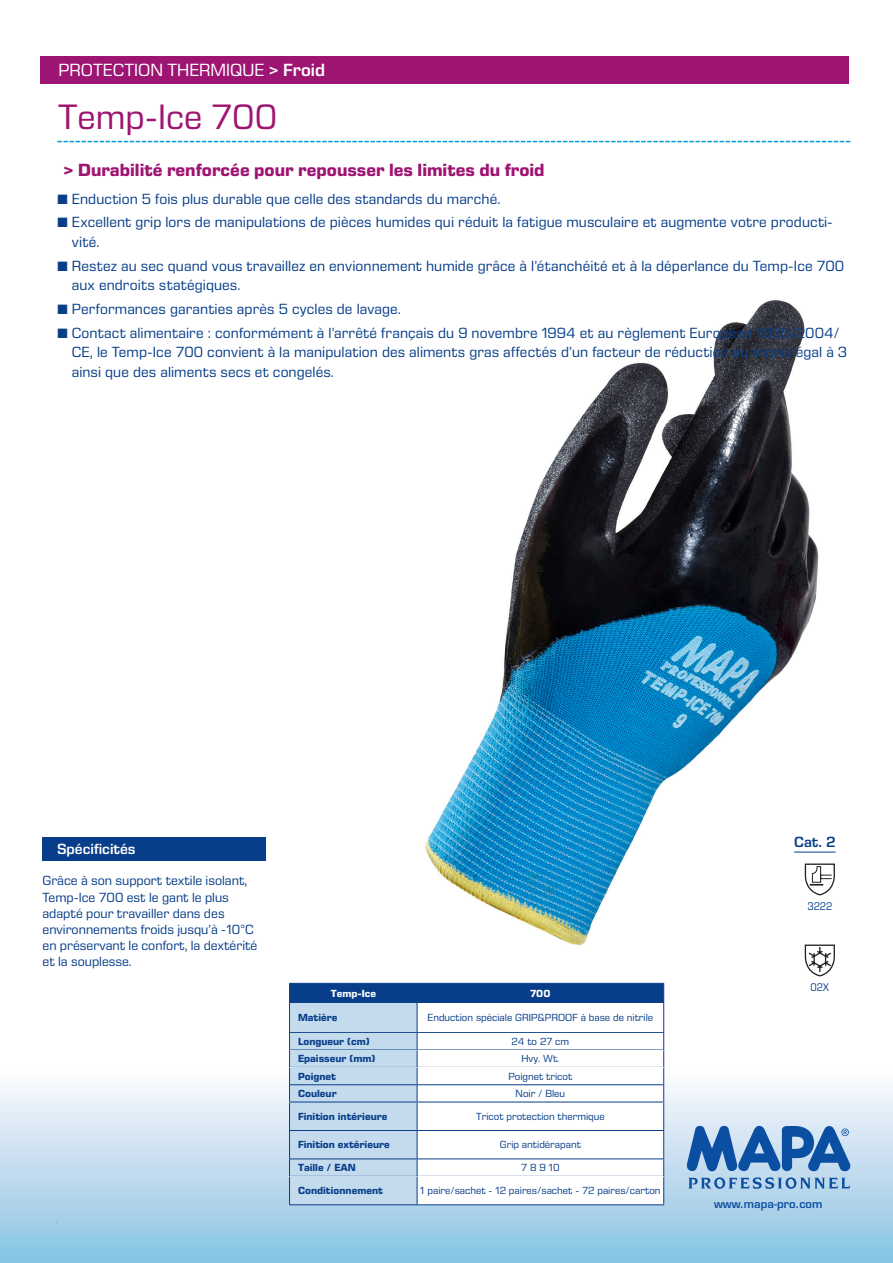
<style>
.page{position:relative;width:893px;height:1263px;background:#fff}
.page>*{position:absolute;margin:0;border:0;box-sizing:border-box;transform-origin:0 0}
.thermal_protection{font:36px "Eurostile Next LT Pro";color:#9e1472}
.thermal_protection-2{font:700 18px "Eurostile Next LT Pro";color:#9e1472}
.disposable{font:18px "Eurostile Next LT Pro";color:#fff}
.caractéristiques_puc{font:15px/19.5px "Eurostile Next LT Pro";letter-spacing:.005em;color:#083e89}
.specific_features_ti{font:600 15px "Eurostile Next LT Pro";color:#fff}
.categorie{font:600 15px "Eurostile Next LT Pro";color:#083e89}
.specific_features_te{font:13.5px/16.2px "Eurostile Next LT Pro";color:#083e89}
.performances{font:11.25px "Eurostile Next LT Pro";color:#083e89;scale:.9 1}
.t1{font:600 11.1px "Eurostile";color:#0a4fa2}
.tableau_roman{font:10.5px "Eurostile Next LT Pro";color:#083e89}
.tableau_gras{font:700 10.5px "Eurostile Next LT Pro";color:#083e89}
.tableau_gras-2{font:700 10.5px "Eurostile Next LT Pro";color:#fff}
.t2{font:condensed 7.5px "Helvetica Neue LT Std";color:#083e89;scale:.9 1}
.s1{font-weight:600}
</style>
<div class="page">
<div style="left:0;top:1071px;width:893px;height:192px;background:linear-gradient(to bottom,#fffafd,#88c2e2)"></div>
<svg style="left:687px;top:1126px;width:163px;height:63px;background:#6c98ca"></svg>
<img style="left:425px;top:300px;width:401px;height:654px">
<div style="left:40px;top:56px;width:808px;height:28px;background:#9e1472"></div>
<div style="left:43px;top:837px;width:223px;height:24px;background:#083e89"></div>
<svg style="left:57px;top:141px;width:793px;height:1px"></svg>
<hr style="left:794px;top:852px;width:42px;height:1px;background:#083e89">
<svg style="left:805px;top:863px;width:30px;height:32px"></svg>
<svg style="left:805px;top:944px;width:30px;height:32px"></svg>
<hr style="left:289px;top:1204px;width:128px;height:1px;background:#083e89">
<hr style="left:417px;top:1204px;width:247px;height:1px;background:#083e89">
<svg style="left:289px;top:983px;width:375px;height:221px"></svg>
<hr style="left:417px;top:1084px;width:247px;height:1px;background:#083e89">
<p class="disposable" style="left:58px;top:60px;width:268px">PROTECTION THERMIQUE <span class="s1">&gt; Froid</span></p>
<p class="thermal_protection" style="left:58px;top:97px;width:221px">Temp-Ice 700</p>
<p class="thermal_protection-2" style="left:63px;top:159px;width:483px">&gt; Durabilité renforcée pour repousser les limites du froid</p>
<p class="caractéristiques_puc" style="left:57px;top:189px;width:444px">■ Enduction 5 fois plus durable que celle des standards du marché.</p>
<p class="caractéristiques_puc" style="left:72px;top:213px;width:763px;text-indent:-14px">■ Excellent grip lors de manipulations de pièces humides qui réduit la fatigue musculaire et augmente votre producti&shy;vité.</p>
<p class="caractéristiques_puc" style="left:72px;top:256px;width:774px;text-indent:-14px">■ Restez au sec quand vous travaillez en envionnement humide grâce à l’étanchéité et à la déperlance du Temp-Ice 700 aux endroits statégiques.</p>
<p class="caractéristiques_puc" style="left:57px;top:299px;width:345px">■ Performances garanties après 5 cycles de lavage.</p>
<p class="caractéristiques_puc" style="left:72px;top:323px;width:777px;text-indent:-14px">■ Contact alimentaire : conformément à l’arrêté français du 9 novembre 1994 et au règlement Européen 1935/2004/<br>CE, le Temp-Ice 700 convient à la manipulation des aliments gras affectés d’un facteur de réduction au moins égal à 3 ainsi que des aliments secs et congelés.</p>
<p class="specific_features_ti" style="left:57px;top:840px;width:80px">Spécificités</p>
<p class="specific_features_te" style="left:43px;top:873px;width:216px">Grâce à son support textile isolant,<br>Temp-Ice 700 est le gant le plus adapté pour travailler dans des environnements froids jusqu’à -10°C en préservant le confort, la dextérité et la souplesse.</p>
<p class="t2" style="left:56px;top:1216px;width:3px">.</p>
<p class="tableau_gras-2" style="left:331px;top:987px;width:47px">Temp-Ice</p>
<p class="tableau_gras-2" style="left:530px;top:987px;width:22px">700</p>
<p class="tableau_gras" style="left:298px;top:1035px;width:73px">Longueur (cm)</p>
<p class="tableau_roman" style="left:512px;top:1036px;width:59px">24 to 27 cm</p>
<p class="tableau_gras" style="left:298px;top:1053px;width:79px">Epaisseur (mm)</p>
<p class="tableau_roman" style="left:521px;top:1053px;width:39px">Hvy. Wt.</p>
<p class="tableau_gras" style="left:298px;top:1070px;width:40px">Poignet</p>
<p class="tableau_roman" style="left:508px;top:1070px;width:65px">Poignet tricot</p>
<p class="tableau_gras" style="left:298px;top:1012px;width:41px">Matière</p>
<p class="tableau_roman" style="left:428px;top:1012px;width:227px">Enduction spéciale GRIP&amp;PROOF à base de nitrile</p>
<p class="tableau_gras" style="left:298px;top:1087px;width:40px">Couleur</p>
<p class="tableau_roman" style="left:516px;top:1088px;width:51px">Noir / Bleu</p>
<p class="tableau_gras" style="left:298px;top:1110px;width:91px">Finition intérieure</p>
<p class="tableau_roman" style="left:476px;top:1111px;width:130px">Tricot protection thermique</p>
<p class="tableau_gras" style="left:298px;top:1139px;width:93px">Finition extérieure</p>
<p class="tableau_roman" style="left:500px;top:1139px;width:83px">Grip antidérapant</p>
<p class="tableau_gras" style="left:298px;top:1162px;width:59px">Taille / EAN</p>
<p class="tableau_roman" style="left:521px;top:1162px;width:40px">7 8 9 10</p>
<p class="tableau_gras" style="left:298px;top:1185px;width:87px">Conditionnement</p>
<p class="tableau_roman" style="left:420px;top:1185px;width:242px">1 paire/sachet - 12 paires/sachet - 72 paires/carton</p>
<p class="categorie" style="left:794px;top:834px;width:43px">Cat. 2</p>
<p class="performances" style="left:807px;top:900px;width:29px">3222</p>
<p class="performances" style="left:810px;top:981px;width:22px">02X</p>
<p class="t1" style="left:714px;top:1197px;width:110px">www.mapa-pro.com</p>
</div>
